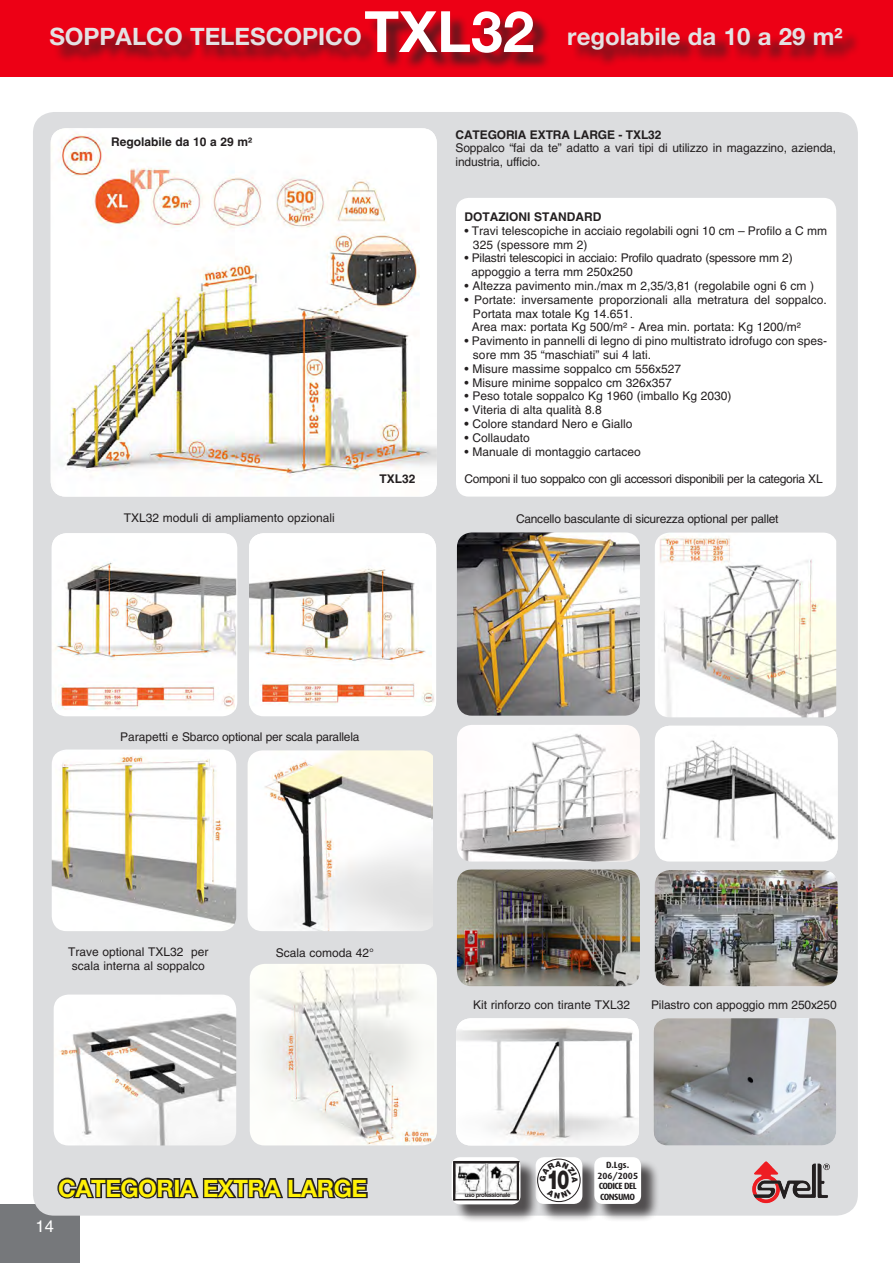
<style>
.page{position:relative;width:893px;height:1263px;background:#fff}
.page>*{position:absolute;margin:0;border:0;box-sizing:border-box;transform-origin:0 0}
.Normale{font:700 57px "Helvetica Neue";color:#fff}
.t1{font:900 26.4px "Helvetica Neue";color:#231f20;scale:.7 1}
.Normale-2{font:700 24px "Helvetica Neue";color:#e3e2e3}
.Normale-3{font:700 24px "Helvetica Neue";letter-spacing:-.02em;color:#fff106}
.Normale-4{font:16.5px "Helvetica";color:#fff}
.testo_descrittivo{font:12px/13.8px "Helvetica";color:#231f20}
.didascalia_bold{font:12px/14.2px "Helvetica";color:#231f20}
.didascalia_bold-2{font:12px "Helvetica";letter-spacing:-.02em;color:#231f20}
.testo_descrittivo-2{font:12px "Helvetica";letter-spacing:-.03em;color:#231f20}
.testo_descrittivo-3{font:12px "Helvetica";letter-spacing:-.02em;color:#231f20}
.testo_descrittivo-4{font:700 12px "Helvetica";letter-spacing:-.01em;color:#231f20}
.didascalia_bold-3{font:700 12px "Helvetica";color:#231f20}
.t2{font:700 9px/10.5px "Dax";letter-spacing:-.06em;color:#231f20}
.accessori{font:700 6px "Helvetica";letter-spacing:-.06em;color:#231f20}
.s1{font-family:"Helvetica"}
.s2{font-weight:700}
</style>
<div class="page">
<div style="left:0;top:0;width:893px;height:76px;background:#ed0015"></div>
<div style="left:0;top:1204px;width:80px;height:59px;background:#76787b"></div>
<div style="left:33px;top:112px;width:825px;height:1103px;background:#dcdddf;border-radius:21px"></div>
<img style="left:51px;top:128px;width:386px;height:369px">
<div style="left:52px;top:533px;width:185px;height:183px;background:#fff;border-radius:15px"></div>
<img style="left:52px;top:533px;width:184px;height:177px">
<div style="left:249px;top:533px;width:187px;height:183px;background:#fff;border-radius:15px"></div>
<img style="left:249px;top:533px;width:187px;height:173px">
<div style="left:53px;top:30px;width:808px;height:38px;background:#231f20;opacity:.75"></div>
<div style="left:367px;top:14px;width:185px;height:57px;background:#231f20;opacity:.75"></div>
<div style="left:456px;top:198px;width:380px;height:299px;background:#fff;border-radius:13px"></div>
<img style="left:456px;top:1018px;width:183px;height:127px">
<img style="left:248px;top:750px;width:185px;height:181px">
<img style="left:655px;top:533px;width:181px;height:184px">
<img style="left:52px;top:749px;width:184px;height:182px">
<img style="left:457px;top:532px;width:183px;height:184px">
<img style="left:54px;top:994px;width:182px;height:151px">
<img style="left:250px;top:964px;width:187px;height:181px">
<div style="left:538px;top:1159px;width:63px;height:63px;background:#231f20;opacity:.75"></div>
<div style="left:536px;top:1157px;width:46px;height:47px;background:#fff;border-radius:9px"></div>
<div style="left:597px;top:1159px;width:63px;height:63px;background:#231f20;opacity:.75"></div>
<div style="left:594px;top:1157px;width:47px;height:47px;background:#fff;border-radius:9px"></div>
<div style="left:454px;top:1159px;width:85px;height:64px;background:#231f20;opacity:.75"></div>
<div style="left:452px;top:1157px;width:68px;height:47px;background:linear-gradient(to right,#fff,#fff);border-radius:9px"></div>
<img style="left:455px;top:1163px;width:62px;height:36px">
<hr style="left:453px;top:1161px;width:66px;height:2px;background:#231f20">
<hr style="left:453px;top:1199px;width:66px;height:1px;background:#231f20">
<hr style="left:453px;top:1161px;width:2px;height:39px;background:#231f20">
<hr style="left:517px;top:1161px;width:2px;height:39px;background:#231f20">
<img style="left:752px;top:1161px;width:78px;height:43px">
<svg style="left:57px;top:1177px;width:311px;height:22px"></svg>
<img style="left:457px;top:869px;width:183px;height:117px">
<img style="left:655px;top:870px;width:183px;height:116px">
<img style="left:653px;top:1018px;width:183px;height:127px">
<img style="left:457px;top:725px;width:183px;height:136px">
<div style="left:655px;top:726px;width:183px;height:135px;background:#fff;border-radius:15px"></div>
<img style="left:660px;top:726px;width:178px;height:133px">
<svg style="left:537px;top:1158px;width:44px;height:44px"></svg>
<p class="Normale" style="left:364px;top:-4px;width:172px">TXL32</p>
<p class="Normale-2" style="left:49px;top:22px;width:314px">SOPPALCO TELESCOPICO</p>
<p class="Normale-2" style="left:567px;top:22px;width:277px">regolabile da 10 a 29 m<span class="s1">²</span></p>
<p class="didascalia_bold-3" style="left:111px;top:134px;width:143px">Regolabile da 10 a 29 m²</p>
<p class="didascalia_bold-3" style="left:380px;top:471px;width:38px">TXL32</p>
<p class="testo_descrittivo-4" style="left:455px;top:127px;width:208px">CATEGORIA EXTRA LARGE - TXL32</p>
<p class="testo_descrittivo" style="left:455px;top:141px;width:382px">Soppalco “fai da te” adatto a vari tipi di utilizzo in magazzino, azienda, industria, ufficio.</p>
<p class="testo_descrittivo-4" style="left:464px;top:209px;width:138px">DOTAZIONI STANDARD</p>
<p class="testo_descrittivo" style="left:473px;top:224px;width:356px;text-indent:-9px">• Travi telescopiche in acciaio regolabili ogni 10 cm – Profilo a C mm<br>325 (spessore mm 2)</p>
<p class="testo_descrittivo-3" style="left:464px;top:251px;width:330px">• Pilastri telescopici in acciaio: Profilo quadrato (spessore mm 2)</p>
<p class="testo_descrittivo" style="left:471px;top:265px;width:163px">appoggio a terra mm 250x250</p>
<p class="testo_descrittivo" style="left:464px;top:279px;width:351px">• Altezza pavimento min./max m 2,35/3,81 (regolabile ogni 6 cm )</p>
<p class="testo_descrittivo" style="left:473px;top:293px;width:355px;text-indent:-9px">• Portate: inversamente proporzionali alla metratura del soppalco.<br>Portata max totale Kg 14.651.</p>
<p class="testo_descrittivo" style="left:472px;top:320px;width:330px">Area max: portata Kg 500/m² - Area min. portata: Kg 1200/m²</p>
<p class="testo_descrittivo" style="left:473px;top:334px;width:355px;text-indent:-9px">• Pavimento in pannelli di legno di pino multistrato idrofugo con spes&shy;sore mm 35 “maschiati” sui 4 lati.</p>
<p class="testo_descrittivo" style="left:464px;top:362px;width:218px">• Misure massime soppalco cm 556x527</p>
<p class="testo_descrittivo" style="left:464px;top:375px;width:209px">• Misure minime soppalco cm 326x357</p>
<p class="testo_descrittivo" style="left:464px;top:389px;width:269px">• Peso totale soppalco Kg 1960 (imballo Kg 2030)</p>
<p class="testo_descrittivo" style="left:464px;top:403px;width:139px">• Viteria di alta qualità 8.8</p>
<p class="testo_descrittivo" style="left:464px;top:417px;width:169px"><span class="s2">•</span> Colore standard Nero e Giallo</p>
<p class="testo_descrittivo" style="left:464px;top:431px;width:67px">• Collaudato</p>
<p class="testo_descrittivo" style="left:464px;top:444px;width:178px">• Manuale di montaggio cartaceo</p>
<p class="testo_descrittivo-2" style="left:464px;top:472px;width:360px">Componi il tuo soppalco con gli accessori disponibili per la categoria XL</p>
<p class="didascalia_bold" style="left:124px;top:511px;width:212px">TXL32 moduli di ampliamento opzionali</p>
<p class="didascalia_bold-2" style="left:516px;top:511px;width:264px">Cancello basculante di sicurezza optional per pallet</p>
<p class="didascalia_bold-2" style="left:120px;top:729px;width:241px">Parapetti e Sbarco optional per scala parallela</p>
<p class="didascalia_bold" style="left:68px;top:944px;width:142px">Trave optional TXL32 per scala interna al soppalco</p>
<p class="didascalia_bold" style="left:276px;top:945px;width:100px">Scala comoda 42°</p>
<p class="Normale-3" style="left:58px;top:1173px;width:311px">CATEGORIA EXTRA LARGE</p>
<p class="Normale-4" style="left:36px;top:1216px;width:20px">14</p>
<p class="didascalia_bold" style="left:473px;top:998px;width:158px">Kit rinforzo con tirante TXL32</p>
<p class="didascalia_bold" style="left:651px;top:998px;width:187px">Pilastro con appoggio mm 250x250</p>
<p class="accessori" style="left:465px;top:1191px;width:47px">uso professionale</p>
<p class="t1" style="left:547px;top:1164px;width:34px">10</p>
<p class="t2" style="left:606px;top:1160px;width:25px">D.Lgs.</p>
<p class="t2" style="left:597px;top:1170px;width:42px">206/2005<br>CODICE DEL</p>
<p class="t2" style="left:600px;top:1191px;width:37px">CONSUMO</p>
</div>
